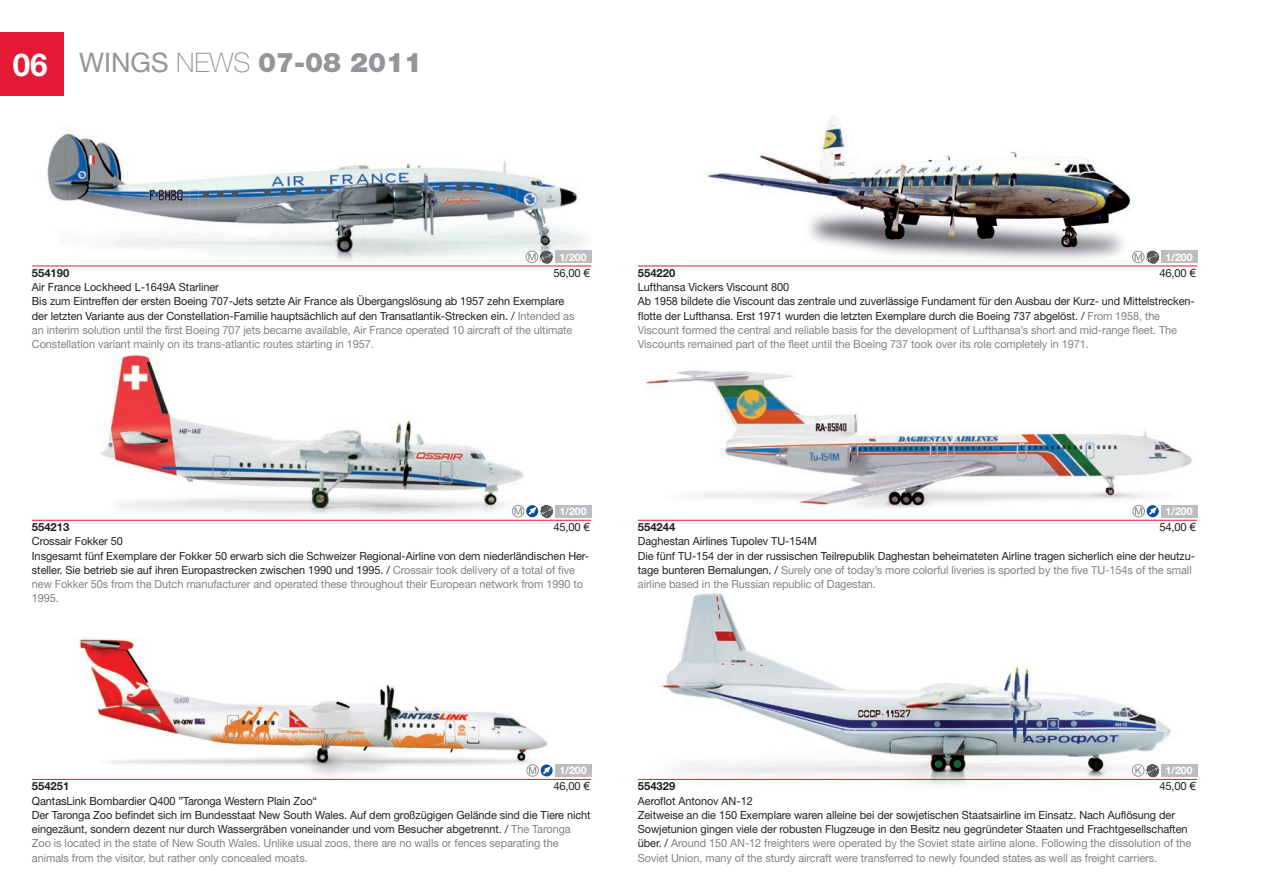
<style>
.page{position:relative;width:1263px;height:893px;background:#fff}
.page>*{position:absolute;margin:0;border:0;box-sizing:border-box;transform-origin:0 0}
.t1{font:900 27px "Helvetica Neue";color:#939598}
.t2{font:11.25px/14.2px "Helvetica Neue";letter-spacing:-.005em;color:#231f20}
.t3{font:700 11.25px "Helvetica Neue";color:#231f20}
.t4{font:700 10.5px "Helvetica Neue";color:#fff}
.s1{font-weight:700;font-size:31.5px;color:#fff}
.s2{font-weight:400}
.s3{font-weight:100}
.s4{font-family:"Arial"}
.s5{color:#808285}
</style>
<div class="page">
<img style="left:638px;top:370px;width:559px;height:150px">
<svg style="left:1147px;top:505px;width:12px;height:12px"></svg>
<div style="left:1132px;top:505px;width:13px;height:12px;border:1px solid #939598;border-radius:50%"></div>
<svg style="left:1135px;top:507px;width:21px;height:10px"></svg>
<img style="left:638px;top:591px;width:550px;height:195px">
<div style="left:1132px;top:765px;width:12px;height:11px;background:#fff;border-radius:50%"></div>
<div style="left:1132px;top:764px;width:12px;height:12px;border:1px solid #939598;border-radius:50%"></div>
<svg style="left:1135px;top:765px;width:24px;height:12px"></svg>
<img style="left:62px;top:638px;width:501px;height:141px">
<svg style="left:541px;top:764px;width:12px;height:12px"></svg>
<div style="left:527px;top:765px;width:11px;height:11px;background:#a8a9ac;border-radius:50%"></div>
<div style="left:527px;top:764px;width:12px;height:12px;border:1px solid #939598;border-radius:50%"></div>
<svg style="left:529px;top:766px;width:21px;height:10px"></svg>
<img style="left:32px;top:133px;width:559px;height:133px">
<img style="left:78px;top:354px;width:475px;height:166px">
<img style="left:704px;top:116px;width:438px;height:150px">
<div style="left:1132px;top:251px;width:12px;height:12px;border:1px solid #939598;border-radius:50%"></div>
<svg style="left:1134px;top:251px;width:25px;height:13px"></svg>
<div style="left:512px;top:505px;width:12px;height:12px;border:1px solid #939598;border-radius:50%"></div>
<svg style="left:514px;top:506px;width:39px;height:12px"></svg>
<div style="left:526px;top:251px;width:12px;height:12px;border:1px solid #939598;border-radius:50%"></div>
<div style="left:555px;top:251px;width:36px;height:12px;background:#bcbdc0"></div>
<hr style="left:32px;top:266px;width:559px;height:1px;background:#e51836">
<div style="left:555px;top:505px;width:36px;height:12px;background:#bcbdc0"></div>
<hr style="left:32px;top:520px;width:559px;height:1px;background:#e51836">
<div style="left:555px;top:764px;width:36px;height:12px;background:#bcbdc0"></div>
<hr style="left:32px;top:779px;width:559px;height:1px;background:#e51836">
<svg style="left:528px;top:251px;width:25px;height:13px"></svg>
<div style="left:1161px;top:505px;width:36px;height:12px;background:#bcbdc0"></div>
<hr style="left:638px;top:520px;width:559px;height:1px;background:#e51836">
<div style="left:1161px;top:251px;width:36px;height:12px;background:#bcbdc0"></div>
<hr style="left:638px;top:266px;width:559px;height:1px;background:#e51836">
<div style="left:1161px;top:764px;width:36px;height:12px;background:#bcbdc0"></div>
<hr style="left:638px;top:779px;width:559px;height:1px;background:#e51836">
<div style="left:0;top:32px;width:64px;height:64px;background:#e51836"></div>
<h1 class="t1" style="left:13px;top:46px;width:411px"><span class="s1">06</span> <span class="s2">WINGS</span> <span class="s3">NEWS</span> 07-08 2011</h1>
<p class="t4" style="left:559px;top:250px;width:29px">1/200</p>
<p class="t3" style="left:32px;top:266px;width:39px">554190</p>
<p class="t2" style="left:553px;top:266px;width:38px">56,00 <span class="s4">€</span></p>
<p class="t2" style="left:32px;top:280px;width:544px">Air France Lockheed L-1649A Starliner<br>Bis zum Eintreffen der ersten Boeing 707-Jets setzte Air France als Übergangslösung ab 1957 zehn Exemplare der letzten Variante aus der Constellation-Familie hauptsächlich auf den Transatlantik-Strecken ein. / <span class="s5">Intended as an interim solution until the first Boeing 707 jets became available, Air France operated 10 aircraft of the ultimate Constellation variant mainly on its trans-atlantic routes starting in 1957.</span></p>
<p class="t4" style="left:1165px;top:250px;width:29px">1/200</p>
<p class="t3" style="left:638px;top:266px;width:39px">554220</p>
<p class="t2" style="left:1159px;top:266px;width:38px">46,00 <span class="s4">€</span></p>
<p class="t2" style="left:638px;top:280px;width:557px">Lufthansa Vickers Viscount 800<br>Ab 1958 bildete die Viscount das zentrale und zuverlässige Fundament für den Ausbau der Kurz- und Mittelstrecken&shy;flotte der Lufthansa. Erst 1971 wurden die letzten Exemplare durch die Boeing 737 abgelöst. / <span class="s5">From 1958, the Viscount formed the central and reliable basis for the development of Lufthansa’s short and mid-range fleet. The Viscounts remained part of the fleet until the Boeing 737 took over its role completely in 1971.</span></p>
<p class="t4" style="left:559px;top:505px;width:29px">1/200</p>
<p class="t3" style="left:32px;top:520px;width:39px">554213</p>
<p class="t2" style="left:553px;top:520px;width:38px">45,00 <span class="s4">€</span></p>
<p class="t2" style="left:32px;top:534px;width:559px">Crossair Fokker 50<br>Insgesamt fünf Exemplare der Fokker 50 erwarb sich die Schweizer Regional-Airline von dem niederländischen Her&shy;steller. Sie betrieb sie auf ihren Europastrecken zwischen 1990 und 1995. / <span class="s5">Crossair took delivery of a total of five new Fokker 50s from the Dutch manufacturer and operated these throughout their European network from 1990 to 1995.</span></p>
<p class="t4" style="left:1165px;top:505px;width:29px">1/200</p>
<p class="t3" style="left:638px;top:520px;width:39px">554244</p>
<p class="t2" style="left:1159px;top:520px;width:38px">54,00 <span class="s4">€</span></p>
<p class="t2" style="left:638px;top:534px;width:559px">Daghestan Airlines Tupolev TU-154M<br>Die fünf TU-154 der in der russischen Teilrepublik Daghestan beheimateten Airline tragen sicherlich eine der heutzu&shy;tage bunteren Bemalungen. / <span class="s5">Surely one of today’s more colorful liveries is sported by the five TU-154s of the small airline based in the Russian republic of Dagestan.</span></p>
<p class="t4" style="left:559px;top:764px;width:29px">1/200</p>
<p class="t3" style="left:32px;top:779px;width:39px">554251</p>
<p class="t2" style="left:553px;top:779px;width:38px">46,00 <span class="s4">€</span></p>
<p class="t2" style="left:32px;top:793px;width:560px">QantasLink Bombardier Q400 ”Taronga Western Plain Zoo“<br>Der Taronga Zoo befindet sich im Bundesstaat New South Wales. Auf dem großzügigen Gelände sind die Tiere nicht eingezäunt, sondern dezent nur durch Wassergräben voneinander und vom Besucher abgetrennt. / <span class="s5">The Taronga Zoo is located in the state of New South Wales. Unlike usual zoos, there are no walls or fences separating the animals from the visitor, but rather only concealed moats.</span></p>
<p class="t4" style="left:1165px;top:764px;width:29px">1/200</p>
<p class="t3" style="left:638px;top:779px;width:39px">554329</p>
<p class="t2" style="left:1159px;top:779px;width:38px">45,00 <span class="s4">€</span></p>
<p class="t2" style="left:638px;top:793px;width:555px">Aeroflot Antonov AN-12<br>Zeitweise an die 150 Exemplare waren alleine bei der sowjetischen Staatsairline im Einsatz. Nach Auflösung der Sowjetunion gingen viele der robusten Flugzeuge in den Besitz neu gegründeter Staaten und Frachtgesellschaften über. / <span class="s5">Around 150 AN-12 freighters were operated by the Soviet state airline alone. Following the dissolution of the Soviet Union, many of the sturdy aircraft were transferred to newly founded states as well as freight carriers.</span></p>
</div>
